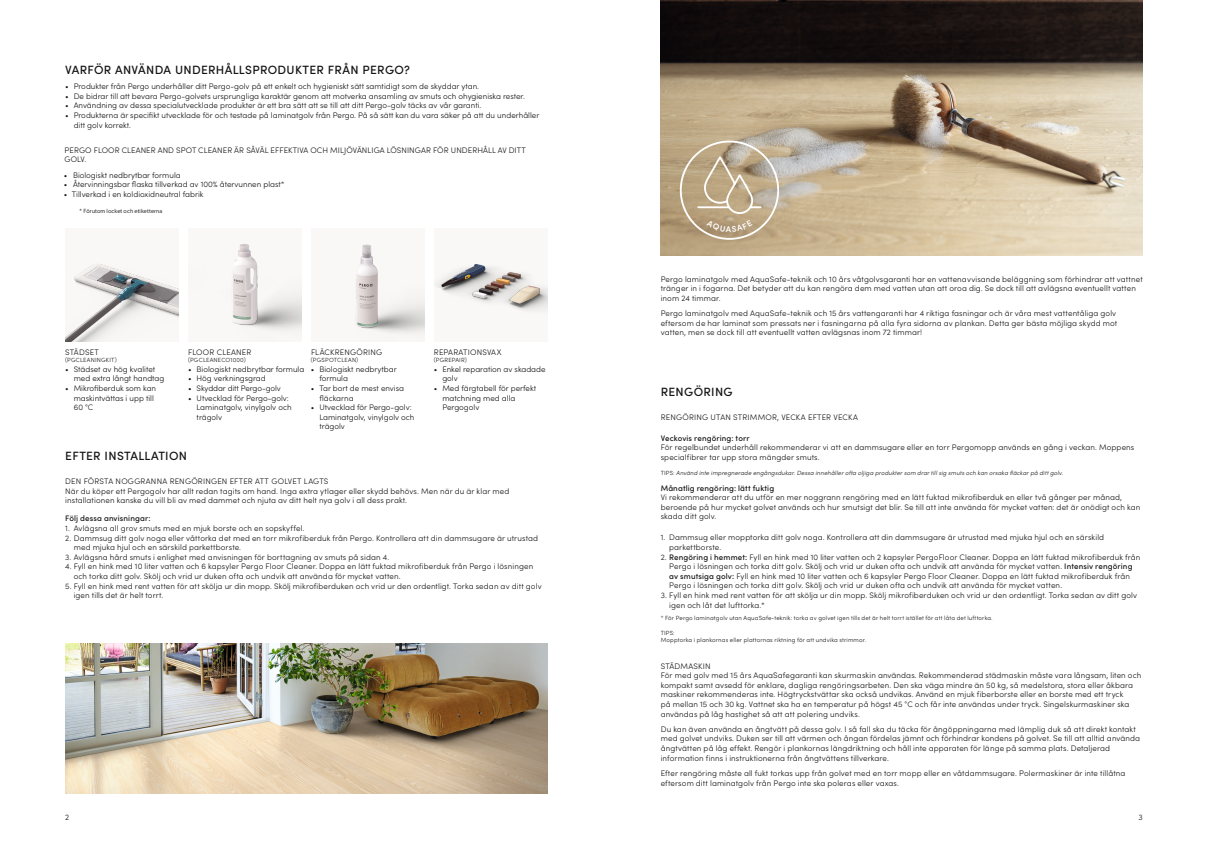
<style>
.page{position:relative;width:1208px;height:859px;background:#fff}
.page>*{position:absolute;margin:0;border:0;box-sizing:border-box;transform-origin:0 0}
.T1_-_Title{font:500 12px "Sofia Pro";letter-spacing:.025em;color:#131413}
.Body{font:300 8px/9.6px "Sofia Pro";letter-spacing:.01em;color:#131413}
.T3_-_Title{font:300 8px/9.6px "Sofia Pro";letter-spacing:.015em;color:#131413}
.T2_-_Title{font:300 8px "Sofia Pro";letter-spacing:.025em;color:#131413}
.Bullets{font:300 8px/9.6px "Sofia Pro";letter-spacing:.01em;color:#131413}
.T4_-_Title{font:500 8px "Sofia Pro";letter-spacing:.015em;color:#131413}
.Body-2{font:300 8px "Sofia Pro";letter-spacing:-.01em;color:#131413}
.Body-3{font:300 6px/7.2px "Sofia Pro";letter-spacing:.025em;color:#131413}
.Body-4{font:italic 300 6px "Sofia Pro";letter-spacing:.02em;color:#131413}
.T2_-_Title-2{font:300 6px "Sofia Pro";letter-spacing:.035em;color:#131413}
.body{font:6px "Gibson";letter-spacing:.02em;color:#131413}
.s1{font-style:normal}
.s2{font-weight:500}
</style>
<div class="page">
<div style="left:65px;top:228px;width:114px;height:113px;background:#f9f8f6"></div>
<img style="left:65px;top:264px;width:114px;height:77px">
<img style="left:188px;top:243px;width:113px;height:98px">
<div style="left:434px;top:228px;width:113px;height:113px;background:#f9f8f6"></div>
<img style="left:438px;top:264px;width:109px;height:46px">
<img style="left:660px;top:0;width:482px;height:256px">
<img style="left:355px;top:244px;width:69px;height:97px">
<div style="left:680px;top:141px;width:99px;height:99px;border:2px solid #fff;border-radius:50%"></div>
<hr style="left:698px;top:206px;width:31px;height:2px;background:#fff">
<img style="left:65px;top:643px;width:482px;height:151px">
<svg style="left:703px;top:157px;width:57px;height:75px;background:#bdaa8b"></svg>
<p class="T1_-_Title" style="left:65px;top:61px;width:346px">VARFÖR ANVÄNDA UNDERHÅLLSPRODUKTER FRÅN PERGO?</p>
<p class="Body" style="left:65px;top:81px;width:415px">• Produkter från Pergo underhåller ditt Pergo-golv på ett enkelt och hygieniskt sätt samtidigt som de skyddar ytan.</p>
<p class="Body" style="left:65px;top:91px;width:461px">• De bidrar till att bevara Pergo-golvets ursprungliga karaktär genom att motverka ansamling av smuts och ohygieniska rester.</p>
<p class="Body" style="left:65px;top:100px;width:418px">• Användning av dessa specialutvecklade produkter är ett bra sätt att se till att ditt Pergo-golv täcks av vår garanti.</p>
<p class="Body" style="left:74px;top:110px;width:467px;text-indent:-9px">• Produkterna är specifikt utvecklade för och testade på laminatgolv från Pergo. På så sätt kan du vara säker på att du underhåller ditt golv korrekt.</p>
<p class="Bullets" style="left:65px;top:145px;width:463px">PERGO FLOOR CLEANER AND SPOT CLEANER ÄR SÅVÄL EFFEKTIVA OCH MILJÖVÄNLIGA LÖSNINGAR FÖR UNDERHÅLL AV DITT<br>GOLV.</p>
<p class="Body" style="left:64px;top:170px;width:119px">• Biologiskt nedbrytbar formula</p>
<p class="Body" style="left:64px;top:179px;width:222px">• Återvinningsbar flaska tillverkad av 100% återvunnen plast*</p>
<p class="Body" style="left:64px;top:189px;width:141px">• Tillverkad i en koldioxidneutral fabrik</p>
<p class="body" style="left:79px;top:207px;width:85px">* Förutom locket och etiketterna</p>
<p class="T2_-_Title" style="left:65px;top:346px;width:35px">STÄDSET</p>
<p class="T2_-_Title-2" style="left:65px;top:356px;width:53px">(PGCLEANINGKIT)</p>
<p class="Body" style="left:74px;top:364px;width:92px;text-indent:-9px">• Städset av hög kvalitet med extra långt handtag</p>
<p class="Body" style="left:74px;top:383px;width:84px;text-indent:-9px">• Mikrofiberduk som kan maskintvättas i upp till<br>60 °C</p>
<p class="T2_-_Title" style="left:311px;top:346px;width:73px">FLÄCKRENGÖRING</p>
<p class="T2_-_Title-2" style="left:311px;top:356px;width:49px">(PGSPOTCLEAN)</p>
<p class="Body" style="left:319px;top:364px;width:79px;text-indent:-9px">• Biologiskt nedbrytbar formula</p>
<p class="Body" style="left:319px;top:383px;width:86px;text-indent:-9px">• Tar bort de mest envisa fläckarna</p>
<p class="Body" style="left:319px;top:402px;width:96px;text-indent:-9px">• Utvecklad för Pergo-golv:<br>Laminatgolv, vinylgolv och trägolv</p>
<p class="T2_-_Title" style="left:188px;top:346px;width:65px">FLOOR CLEANER</p>
<p class="T2_-_Title-2" style="left:188px;top:356px;width:59px">(PGCLEANECO1000)</p>
<p class="Body" style="left:188px;top:364px;width:118px">• Biologiskt nedbrytbar formula</p>
<p class="Body" style="left:188px;top:373px;width:79px">• Hög verkningsgrad</p>
<p class="Body-2" style="left:188px;top:382px;width:94px">• Skyddar ditt Pergo-golv</p>
<p class="Body" style="left:197px;top:393px;width:96px;text-indent:-9px">• Utvecklad för Pergo-golv:<br>Laminatgolv, vinylgolv och trägolv</p>
<p class="T2_-_Title" style="left:434px;top:346px;width:69px">REPARATIONSVAX</p>
<p class="T2_-_Title-2" style="left:434px;top:356px;width:34px">(PGREPAIR)</p>
<p class="Body" style="left:442px;top:364px;width:105px;text-indent:-9px">• Enkel reparation av skadade golv</p>
<p class="Body" style="left:442px;top:383px;width:95px;text-indent:-9px">• Med färgtabell för perfekt matchning med alla<br>Pergogolv</p>
<p class="T1_-_Title" style="left:65px;top:447px;width:123px">EFTER INSTALLATION</p>
<p class="T2_-_Title" style="left:65px;top:475px;width:265px">DEN FÖRSTA NOGGRANNA RENGÖRINGEN EFTER ATT GOLVET LAGTS</p>
<p class="T3_-_Title" style="left:65px;top:486px;width:446px">När du köper ett Pergogolv har allt redan tagits om hand. Inga extra ytlager eller skydd behövs. Men när du är klar med installationen kanske du vill bli av med dammet och njuta av ditt helt nya golv i all dess prakt.</p>
<p class="T4_-_Title" style="left:65px;top:513px;width:87px">Följ dessa anvisningar:</p>
<p class="Body" style="left:65px;top:523px;width:241px">1. Avlägsna all grov smuts med en mjuk borste och en sopskyffel.</p>
<p class="Body" style="left:74px;top:533px;width:466px;text-indent:-9px">2. Dammsug ditt golv noga eller våttorka det med en torr mikrofiberduk från Pergo. Kontrollera att din dammsugare är utrustad med mjuka hjul och en särskild parkettborste.</p>
<p class="Body" style="left:65px;top:552px;width:325px">3. Avlägsna hård smuts i enlighet med anvisningen för borttagning av smuts på sidan 4.</p>
<p class="Body" style="left:74px;top:561px;width:461px;text-indent:-9px">4. Fyll en hink med 10 liter vatten och 6 kapsyler Pergo Floor Cleaner. Doppa en lätt fuktad mikrofiberduk från Pergo i lösningen och torka ditt golv. Skölj och vrid ur duken ofta och undvik att använda för mycket vatten.</p>
<p class="Body" style="left:74px;top:581px;width:469px;text-indent:-9px">5. Fyll en hink med rent vatten för att skölja ur din mopp. Skölj mikrofiberduken och vrid ur den ordentligt. Torka sedan av ditt golv igen tills det är helt torrt.</p>
<p class="Body" style="left:660px;top:274px;width:483px">Pergo laminatgolv med AquaSafe-teknik och 10 års våtgolvsgaranti har en vattenavvisande beläggning som förhindrar att vattnet tränger in i fogarna. Det betyder att du kan rengöra dem med vatten utan att oroa dig. Se dock till att avlägsna eventuellt vatten inom 24 timmar.</p>
<p class="Body" style="left:660px;top:308px;width:458px">Pergo laminatgolv med AquaSafe-teknik och 15 års vattengaranti har 4 riktiga fasningar och är våra mest vattentåliga golv eftersom de har laminat som pressats ner i fasningarna på alla fyra sidorna av plankan. Detta ger bästa möjliga skydd mot vatten, men se dock till att eventuellt vatten avlägsnas inom 72 timmar!</p>
<p class="T1_-_Title" style="left:661px;top:383px;width:73px">RENGÖRING</p>
<p class="T2_-_Title" style="left:661px;top:412px;width:199px">RENGÖRING UTAN STRIMMOR, VECKA EFTER VECKA</p>
<p class="T4_-_Title" style="left:660px;top:432px;width:90px">Veckovis rengöring: torr</p>
<p class="Body" style="left:660px;top:442px;width:475px">För regelbundet underhåll rekommenderar vi att en dammsugare eller en torr Pergomopp används en gång i veckan. Moppens specialfibrer tar upp stora mängder smuts.</p>
<p class="Body-4" style="left:660px;top:469px;width:404px"><span class="s1">TIPS:</span> Använd inte impregnerade engångsdukar. Dessa innehåller ofta oljiga produkter som drar till sig smuts och kan orsaka fläckar på ditt golv.</p>
<p class="T4_-_Title" style="left:660px;top:482px;width:115px">Månatlig rengöring: lätt fuktig</p>
<p class="Body" style="left:660px;top:492px;width:481px">Vi rekommenderar att du utför en mer noggrann rengöring med en lätt fuktad mikrofiberduk en eller två gånger per månad, beroende på hur mycket golvet används och hur smutsigt det blir. Se till att inte använda för mycket vatten: det är onödigt och kan skada ditt golv.</p>
<p class="Body" style="left:669px;top:532px;width:436px;text-indent:-9px">1. Dammsug eller mopptorka ditt golv noga. Kontrollera att din dammsugare är utrustad med mjuka hjul och en särskild parkettborste.</p>
<p class="Body" style="left:669px;top:551px;width:473px;text-indent:-9px">2. <span class="s2">Rengöring i hemmet:</span> Fyll en hink med 10 liter vatten och 2 kapsyler PergoFloor Cleaner. Doppa en lätt fuktad mikrofiberduk från Pergo i lösningen och torka ditt golv. Skölj och vrid ur duken ofta och undvik att använda för mycket vatten. <span class="s2">Intensiv rengöring av smutsiga golv:</span> Fyll en hink med 10 liter vatten och 6 kapsyler Pergo Floor Cleaner. Doppa en lätt fuktad mikrofiberduk från Pergo i lösningen och torka ditt golv. Skölj och vrid ur duken ofta och undvik att använda för mycket vatten.</p>
<p class="Body" style="left:669px;top:590px;width:469px;text-indent:-9px">3. Fyll en hink med rent vatten för att skölja ur din mopp. Skölj mikrofiberduken och vrid ur den ordentligt. Torka sedan av ditt golv igen och låt det lufttorka.*</p>
<p class="Body-3" style="left:660px;top:614px;width:333px">* För Pergo laminatgolv utan AquaSafe-teknik: torka av golvet igen tills det är helt torrt istället för att låta det lufttorka.</p>
<p class="Body-3" style="left:660px;top:629px;width:207px">TIPS:<br>Mopptorka i plankornas eller plattornas riktning för att undvika strimmor.</p>
<p class="T2_-_Title" style="left:661px;top:660px;width:51px">STÄDMASKIN</p>
<p class="Body" style="left:660px;top:670px;width:482px">För med golv med 15 års AquaSafegaranti kan skurmaskin användas. Rekommenderad städmaskin måste vara långsam, liten och kompakt samt avsedd för enklare, dagliga rengöringsarbeten. Den ska väga mindre än 50 kg, så medelstora, stora eller åkbara maskiner rekommenderas inte. Högtryckstvättar ska också undvikas. Använd en mjuk fiberborste eller en borste med ett tryck<br>på mellan 15 och 30 kg. Vattnet ska ha en temperatur på högst 45 °C och får inte användas under tryck. Singelskurmaskiner ska användas på låg hastighet så att att polering undviks.</p>
<p class="Body" style="left:660px;top:724px;width:481px">Du kan även använda en ångtvätt på dessa golv. I så fall ska du täcka för ångöppningarna med lämplig duk så att direkt kontakt med golvet undviks. Duken ser till att värmen och ångan fördelas jämnt och förhindrar kondens på golvet. Se till att alltid använda ångtvätten på låg effekt. Rengör i plankornas längdriktning och håll inte apparaten för länge på samma plats. Detaljerad information finns i instruktionerna från ångtvättens tillverkare.</p>
<p class="Body" style="left:660px;top:768px;width:466px">Efter rengöring måste all fukt torkas upp från golvet med en torr mopp eller en våtdammsugare. Polermaskiner är inte tillåtna eftersom ditt laminatgolv från Pergo inte ska poleras eller vaxas.</p>
<p class="Body" style="left:65px;top:811px;width:6px">2</p>
<p class="Body" style="left:1138px;top:811px;width:6px">3</p>
</div>
